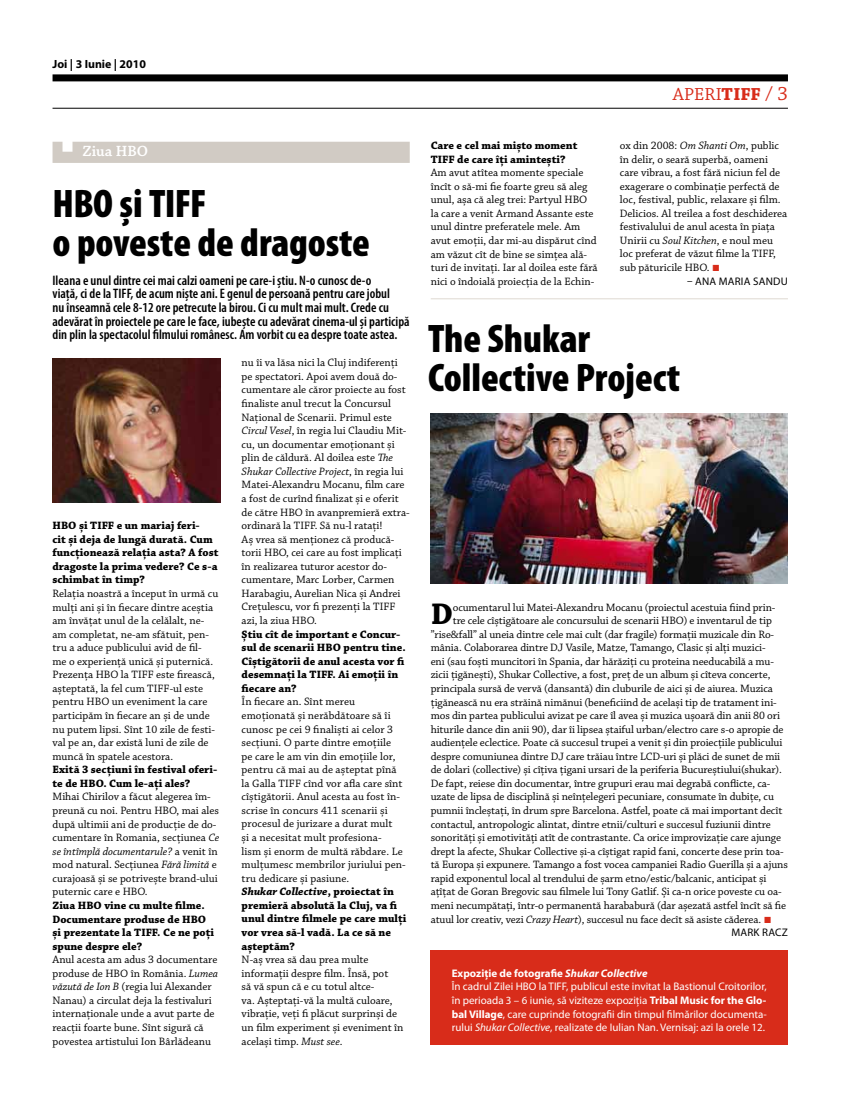
<style>
.page{position:relative;width:851px;height:1099px;background:#fff}
.page>*{position:absolute;margin:0;border:0;box-sizing:border-box;transform-origin:0 0}
.t1{font:900 condensed 40px/38.8px "Myriad Pro";letter-spacing:-.005em;color:#000}
.t2{font:700 31.38px "Chaparral Pro";color:#000}
.t3{font:18.38px "Chaparral Pro";letter-spacing:.005em;color:#d82c1a}
.t4{font:600 15.62px "Chaparral Pro";color:#fff}
.t5{font:600 condensed 13.75px/13.5px "Myriad Pro";color:#000}
.t6{font:700 11.88px "Myriad Pro";color:#000}
.t7{font:11.25px/13.5px "Chaparral Pro";color:#000}
.t8{font:700 11.25px/13.5px "Chaparral Pro";color:#000}
.t9{font:11px/13.6px "Myriad Pro";color:#fff}
.t10{font:11px "Myriad Pro";letter-spacing:.02em;color:#000}
.s1{font-style:italic}
.s2{font-weight:700;font-style:italic}
.s3{font-weight:700}
.s4{font-size:20px}
.s5{font-family:"Klavika";font-size:12.5px;color:#d82c1a}
</style>
<div class="page">
<div style="left:53px;top:74px;width:734px;height:7px;background:#000"></div>
<hr style="left:52px;top:108px;width:735px;height:1px;background:#000">
<div style="left:430px;top:949px;width:357px;height:95px;background:#d82c1a"></div>
<div style="left:52px;top:142px;width:357px;height:21px;background:#d1cbc4"></div>
<img style="left:52px;top:359px;width:168px;height:143px">
<hr style="left:430px;top:298px;width:357px;height:1px;background:#dfd9d1">
<img style="left:430px;top:413px;width:357px;height:170px">
<p class="t6" style="left:52px;top:56px;width:95px">Joi | 3 Iunie | 2010</p>
<h3 class="t4" style="left:82px;top:142px;width:67px">Ziua HBO</h3>
<h1 class="t1" style="left:52px;top:183px;width:319px">HBO și TIFF<br>o poveste de dragoste</h1>
<p class="t5" style="left:52px;top:273px;width:358px">Ileana e unul dintre cei mai calzi oameni pe care-i știu. N-o cunosc de-o<br>viață, ci de la TIFF, de acum niște ani. E genul de persoană pentru care jobul<br>nu înseamnă cele 8-12 ore petrecute la birou. Ci cu mult mai mult. Crede cu adevărat în proiectele pe care le face, iubește cu adevărat cinema-ul și participă din plin la spectacolul filmului românesc. Am vorbit cu ea despre toate astea.</p>
<p class="t7" style="left:241px;top:356px;width:169px">nu îi va lăsa nici la Cluj indiferenți pe spectatori. Apoi avem două do&shy;cumentare ale căror proiecte au fost finaliste anul trecut la Concursul Național de Scenarii. Primul este <span class="s1">Circul Vesel</span>, în regia lui Claudiu Mit&shy;cu, un documentar emoționant și plin de căldură. Al doilea este <span class="s1">The Shukar Collective Project</span>, în regia lui Matei-Alexandru Mocanu, film care a fost de curînd finalizat și e oferit de către HBO în avanpremieră extra&shy;ordinară la TIFF. Să nu-l ratați!<br>Aș vrea să menționez că producă&shy;torii HBO, cei care au fost implicați în realizarea tuturor acestor do&shy;cumentare, Marc Lorber, Carmen Harabagiu, Aurelian Nica și Andrei Crețulescu, vor fi prezenți la TIFF azi, la ziua HBO.</p>
<p class="t8" style="left:241px;top:627px;width:165px">Știu cît de important e Concur&shy;sul de scenarii HBO pentru tine.<br>Cîștigătorii de anul acesta vor fi desemnați la TIFF. Ai emoții în fiecare an?</p>
<p class="t7" style="left:241px;top:695px;width:166px">În fiecare an. Sînt mereu emoționată și nerăbdătoare să îi cunosc pe cei 9 finaliști ai celor 3 secțiuni. O parte dintre emoțiile<br>pe care le am vin din emoțiile lor, pentru că mai au de așteptat pînă la Galla TIFF cînd vor afla care sînt cîștigătorii. Anul acesta au fost în&shy;scrise în concurs 411 scenarii și procesul de jurizare a durat mult<br>și a necesitat mult profesiona-<br>lism și enorm de multă răbdare. Le mulțumesc membrilor juriului pen&shy;tru dedicare și pasiune.<br><span class="s2">Shukar Collective</span><span class="s3">, proiectat în premieră absolută la Cluj, va fi unul dintre filmele pe care mulți vor vrea să-l vadă. La ce să ne așteptăm?</span></p>
<p class="t7" style="left:241px;top:953px;width:163px">N-aș vrea să dau prea multe informații despre film. Însă, pot<br>să vă spun că e cu totul altce-<br>va. Așteptați-vă la multă culoare, vibrație, veți fi plăcut surprinși de un film experiment și eveniment în același timp. <span class="s1">Must see</span>.</p>
<p class="t8" style="left:52px;top:519px;width:167px">HBO și TIFF e un mariaj feri-<br>cit și deja de lungă durată. Cum funcționează relația asta? A fost dragoste la prima vedere? Ce s-a schimbat în timp?</p>
<p class="t7" style="left:52px;top:587px;width:167px">Relația noastră a început în urmă cu mulți ani și în fiecare dintre aceștia am învățat unul de la celălalt, ne&shy;am completat, ne-am sfătuit, pen&shy;tru a aduce publicului avid de fil&shy;me o experiență unică și puternică.<br>Prezența HBO la TIFF este firească, așteptată, la fel cum TIFF-ul este pentru HBO un eveniment la care participăm în fiecare an și de unde nu putem lipsi. Sînt 10 zile de festi&shy;val pe an, dar există luni de zile de muncă în spatele acestora.</p>
<p class="t8" style="left:52px;top:763px;width:166px">Exită 3 secțiuni în festival oferi&shy;te de HBO. Cum le-ați ales?</p>
<p class="t7" style="left:52px;top:790px;width:168px">Mihai Chirilov a făcut alegerea îm&shy;preună cu noi. Pentru HBO, mai ales după ultimii ani de producție de do&shy;cumentare în Romania, secțiunea <span class="s1">Ce se întîmplă documentarule?</span> a venit în mod natural. Secțiunea <span class="s1">Fără limită</span> e curajoasă și se potrivește brand-ului puternic care e HBO.</p>
<p class="t8" style="left:52px;top:899px;width:163px">Ziua HBO vine cu multe filme.<br>Documentare produse de HBO și prezentate la TIFF. Ce ne poți spune despre ele?</p>
<p class="t7" style="left:52px;top:953px;width:167px">Anul acesta am adus 3 documentare produse de HBO în România. <span class="s1">Lumea văzută de Ion B</span> (regia lui Alexander Nanau) a circulat deja la festivaluri internaționale unde a avut parte de reacții foarte bune. Sînt sigură că povestea artistului Ion Bârlădeanu</p>
<p class="t8" style="left:430px;top:139px;width:148px">Care e cel mai mișto moment<br>TIFF de care îți amintești?</p>
<p class="t7" style="left:430px;top:166px;width:168px">Am avut atîtea momente speciale încît o să-mi fie foarte greu să aleg unul, așa că aleg trei: Partyul HBO la care a venit Armand Assante este unul dintre preferatele mele. Am avut emoții, dar mi-au dispărut cînd am văzut cît de bine se simțea ală&shy;turi de invitați. Iar al doilea este fără nici o îndoială proiecția de la Echin-</p>
<h3 class="t3" style="left:672px;top:84px;width:116px">APERI<span class="s3">TIFF</span> <span class="s4">/ 3</span></h3>
<p class="t7" style="left:619px;top:139px;width:169px">ox din 2008: <span class="s1">Om Shanti Om</span>, public în delir, o seară superbă, oameni care vibrau, a fost fără niciun fel de exagerare o combinație perfectă de loc, festival, public, relaxare și film.<br>Delicios. Al treilea a fost deschiderea festivalului de anul acesta în piața Unirii cu <span class="s1">Soul Kitchen</span>, e noul meu loc preferat de văzut filme la TIFF, sub păturicile HBO. <span class="s5">•</span></p>
<p class="t10" style="left:687px;top:274px;width:39px">– Ana maria</p>
<p class="t10" style="left:753px;top:274px;width:14px">Sandu</p>
<h1 class="t1" style="left:428px;top:318px;width:253px">The Shukar<br>Collective Project</h1>
<h2 class="t2" style="left:430px;top:595px;width:24px">D</h2>
<p class="t7" style="left:452px;top:600px;width:324px">ocumentarul lui Matei-Alexandru Mocanu (proiectul acestuia fiind prin-</p>
<p class="t7" style="left:452px;top:614px;width:320px">tre cele cîștigătoare ale concursului de scenarii HBO) e inventarul de tip</p>
<p class="t7" style="left:430px;top:628px;width:345px">”rise&amp;fall” al uneia dintre cele mai cult (dar fragile) formații muzicale din Ro-</p>
<p class="t7" style="left:430px;top:641px;width:336px">mânia. Colaborarea dintre DJ Vasile, Matze, Tamango, Clasic și alți muzici-</p>
<p class="t7" style="left:430px;top:655px;width:345px">eni (sau foști muncitori în Spania, dar hărăziți cu proteina needucabilă a mu-</p>
<p class="t7" style="left:430px;top:668px;width:341px">zicii țigănești), Shukar Collective, a fost, preț de un album și cîteva concerte,</p>
<p class="t7" style="left:430px;top:682px;width:343px">principala sursă de vervă (dansantă) din cluburile de aici și de aiurea. Muzica</p>
<p class="t7" style="left:430px;top:695px;width:347px">țigănească nu era străină nimănui (beneficiind de același tip de tratament ini-</p>
<p class="t7" style="left:430px;top:709px;width:351px">mos din partea publicului avizat pe care îl avea și muzica ușoară din anii 80 ori</p>
<p class="t7" style="left:430px;top:722px;width:354px">hiturile dance din anii 90), dar îi lipsea ștaiful urban/electro care s-o apropie de</p>
<p class="t7" style="left:430px;top:736px;width:353px">audiențele eclectice. Poate că succesul trupei a venit și din proiecțiile publicului</p>
<p class="t7" style="left:430px;top:750px;width:351px">despre comuniunea dintre DJ care trăiau între LCD-uri și plăci de sunet de mii</p>
<p class="t7" style="left:430px;top:763px;width:352px">de dolari (collective) și cîțiva țigani ursari de la periferia Bucureștiului(shukar).</p>
<p class="t7" style="left:430px;top:777px;width:341px">De fapt, reiese din documentar, între grupuri erau mai degrabă conflicte, ca-</p>
<p class="t7" style="left:430px;top:790px;width:345px">uzate de lipsa de disciplină și neînțelegeri pecuniare, consumate în dubițe, cu</p>
<p class="t7" style="left:430px;top:804px;width:353px">pumnii încleștați, în drum spre Barcelona. Astfel, poate că mai important decît</p>
<p class="t7" style="left:430px;top:817px;width:341px">contactul, antropologic alintat, dintre etnii/culturi e succesul fuziunii dintre</p>
<p class="t7" style="left:430px;top:831px;width:352px">sonorități și emotivități atît de contrastante. Ca orice improvizație care ajunge</p>
<p class="t7" style="left:430px;top:844px;width:354px">drept la afecte, Shukar Collective și-a cîștigat rapid fani, concerte dese prin toa-</p>
<p class="t7" style="left:430px;top:858px;width:358px">tă Europa și expunere. Tamango a fost vocea campaniei Radio Guerilla și a ajuns</p>
<p class="t7" style="left:430px;top:872px;width:337px">rapid exponentul local al trendului de șarm etno/estic/balcanic, anticipat și</p>
<p class="t7" style="left:430px;top:885px;width:352px">ațîțat de Goran Bregovic sau filmele lui Tony Gatlif. Și ca-n orice poveste cu oa-</p>
<p class="t7" style="left:430px;top:899px;width:357px">meni necumpătați, într-o permanentă harababură (dar așezată astfel încît să fie</p>
<p class="t7" style="left:430px;top:912px;width:342px">atuul lor creativ, vezi <span class="s1">Crazy Heart</span>), succesul nu face decît să asiste căderea. <span class="s5">•</span></p>
<p class="t10" style="left:731px;top:925px;width:17px">Mark</p>
<p class="t10" style="left:762px;top:925px;width:14px">Racz</p>
<p class="t9" style="left:451px;top:966px;width:316px"><span class="s3">Expoziție de fotografie</span> <span class="s2">Shukar Collective<br></span>În cadrul Zilei HBO la TIFF, publicul este invitat la Bastionul Croitorilor, în perioada 3 – 6 iunie, să viziteze expoziţia <span class="s3">Tribal Music for the Glo&shy;bal Village</span>, care cuprinde fotografii din timpul filmărilor documenta&shy;rului <span class="s1">Shukar Collective</span>, realizate de Iulian Nan. Vernisaj: azi la orele 12.</p>
</div>
